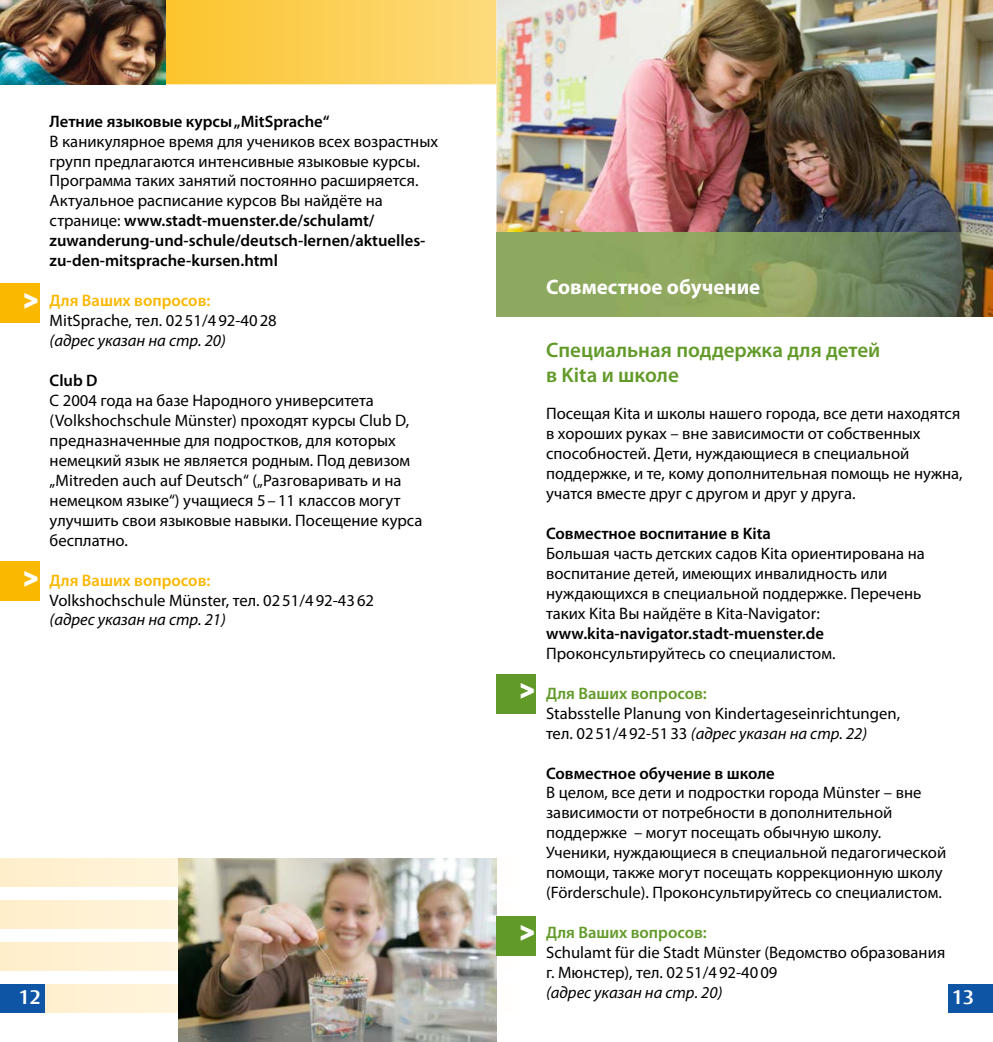
<style>
.page{position:relative;width:993px;height:1042px;background:#fff}
.page>*{position:absolute;margin:0;border:0;box-sizing:border-box;transform-origin:0 0}
.t1{font:600 21px/25.2px "Myriad Pro";color:#629a29}
.t2{font:700 21px "Myriad Pro";color:#fff}
.t3{font:700 19.25px "Vesta Pro";color:#fff}
.t4{font:16.62px/19.9px "Myriad Pro";color:#000}
.t5{font:600 16.62px "Myriad Pro";color:#000}
.t6{font:italic 16.62px "Myriad Pro";color:#000}
.t7{font:600 16.62px "Myriad Pro";color:#fbb800}
.t8{font:600 16.62px "Myriad Pro";color:#629a29}
.s1{font-weight:600}
.s2{font-style:italic}
</style>
<div class="page">
<div style="left:947px;top:984px;width:45px;height:28px;background:#0e55a6"></div>
<svg style="left:0;top:858px;width:497px;height:28px;background:#fef0d2"></svg>
<svg style="left:0;top:900px;width:497px;height:28px;background:#fdefd1"></svg>
<svg style="left:0;top:942px;width:522px;height:28px;background:#fdf0d3"></svg>
<div style="left:45px;top:984px;width:452px;height:28px;background:#fff2d5"></div>
<svg style="left:165px;top:0;width:331px;height:84px;background:#fbcf54"></svg>
<img style="left:0;top:0;width:165px;height:84px">
<div style="left:0;top:984px;width:45px;height:28px;background:#0e55a6"></div>
<div style="left:0;top:283px;width:40px;height:39px;background:#fbb800"></div>
<div style="left:0;top:561px;width:40px;height:40px;background:#fbb800"></div>
<img style="left:179px;top:858px;width:317px;height:184px">
<img style="left:496px;top:0;width:496px;height:232px">
<img style="left:496px;top:232px;width:496px;height:84px">
<div style="left:496px;top:673px;width:40px;height:40px;background:#629a29"></div>
<div style="left:496px;top:915px;width:40px;height:40px;background:#629a29"></div>
<p class="t5" style="left:50px;top:110px;width:281px">Летние языковые курсы „MitSprache“</p>
<p class="t4" style="left:50px;top:131px;width:390px">В каникулярное время для учеников всех возрастных групп предлагаются интенсивные языковые курсы.<br>Программа таких занятий постоянно расширяется.<br>Актуальное расписание курсов Вы найдёте на странице: <span class="s1">www.stadt-muenster.de/schulamt/ zuwanderung-und-schule/deutsch-lernen/aktuelles&shy;zu-den-mitsprache-kursen.html</span></p>
<p class="t7" style="left:50px;top:290px;width:162px">Для Ваших вопросов:</p>
<p class="t4" style="left:50px;top:310px;width:228px">MitSprache, тел. 02 51/4 92-40 28</p>
<p class="t6" style="left:50px;top:330px;width:178px">(адрес указан на стр. 20)</p>
<p class="t5" style="left:50px;top:370px;width:49px">Club D</p>
<p class="t4" style="left:50px;top:390px;width:374px">С 2004 года на базе Народного университета (Volkshochschule Münster) проходят курсы Club D, предназначенные для подростков, для которых немецкий язык не является родным. Под девизом „Mitreden auch auf Deutsch“ („Разговаривать и на немецком языке“) учащиеся 5 – 11 классов могут улучшить свои языковые навыки. Посещение курса бесплатно.</p>
<p class="t7" style="left:50px;top:569px;width:162px">Для Ваших вопросов:</p>
<p class="t4" style="left:50px;top:590px;width:326px">Volkshochschule Münster, тел. 02 51/4 92-43 62</p>
<p class="t6" style="left:50px;top:609px;width:178px">(адрес указан на стр. 21)</p>
<p class="t2" style="left:546px;top:273px;width:216px">Совместное обучение</p>
<p class="t1" style="left:546px;top:337px;width:336px">Специальная поддержка для детей в Kita и школе</p>
<p class="t4" style="left:546px;top:403px;width:418px">Посещая Kita и школы нашего города, все дети находятся в хороших руках – вне зависимости от собственных способностей. Дети, нуждающиеся в специальной поддержке, и те, кому дополнительная помощь не нужна, учатся вместе друг с другом и друг у друга.</p>
<p class="t5" style="left:546px;top:523px;width:226px">Совместное воспитание в Kita</p>
<p class="t4" style="left:546px;top:543px;width:380px">Большая часть детских садов Kita ориентирована на воспитание детей, имеющих инвалидность или нуждающихся в специальной поддержке. Перечень таких Kita Вы найдёте в Kita-Navigator:</p>
<p class="t5" style="left:546px;top:623px;width:279px">www.kita-navigator.stadt-muenster.de</p>
<p class="t4" style="left:546px;top:643px;width:291px">Проконсультируйтесь со специалистом.</p>
<p class="t8" style="left:546px;top:682px;width:162px">Для Ваших вопросов:</p>
<p class="t4" style="left:546px;top:703px;width:355px">Stabsstelle Planung von Kindertageseinrichtungen, тел. 02 51/4 92-51 33 <span class="s2">(адрес указан на стр. 22)</span></p>
<p class="t5" style="left:546px;top:762px;width:230px">Совместное обучение в школе</p>
<p class="t4" style="left:546px;top:782px;width:401px">В целом, все дети и подростки города Münster – вне зависимости от потребности в дополнительной поддержке – могут посещать обычную школу.<br>Ученики, нуждающиеся в специальной педагогической помощи, также могут посещать коррекционную школу (Förderschule). Проконсультируйтесь со специалистом.</p>
<p class="t8" style="left:546px;top:922px;width:162px">Для Ваших вопросов:</p>
<p class="t4" style="left:546px;top:942px;width:400px">Schulamt für die Stadt Münster (Ведомство образования г. Мюнстер), тел. 02 51/4 92-40 09</p>
<p class="t6" style="left:546px;top:982px;width:178px">(адрес указан на стр. 20)</p>
<p class="t3" style="left:19px;top:985px;width:23px">12</p>
<p class="t3" style="left:951px;top:985px;width:23px">13</p>
</div>
